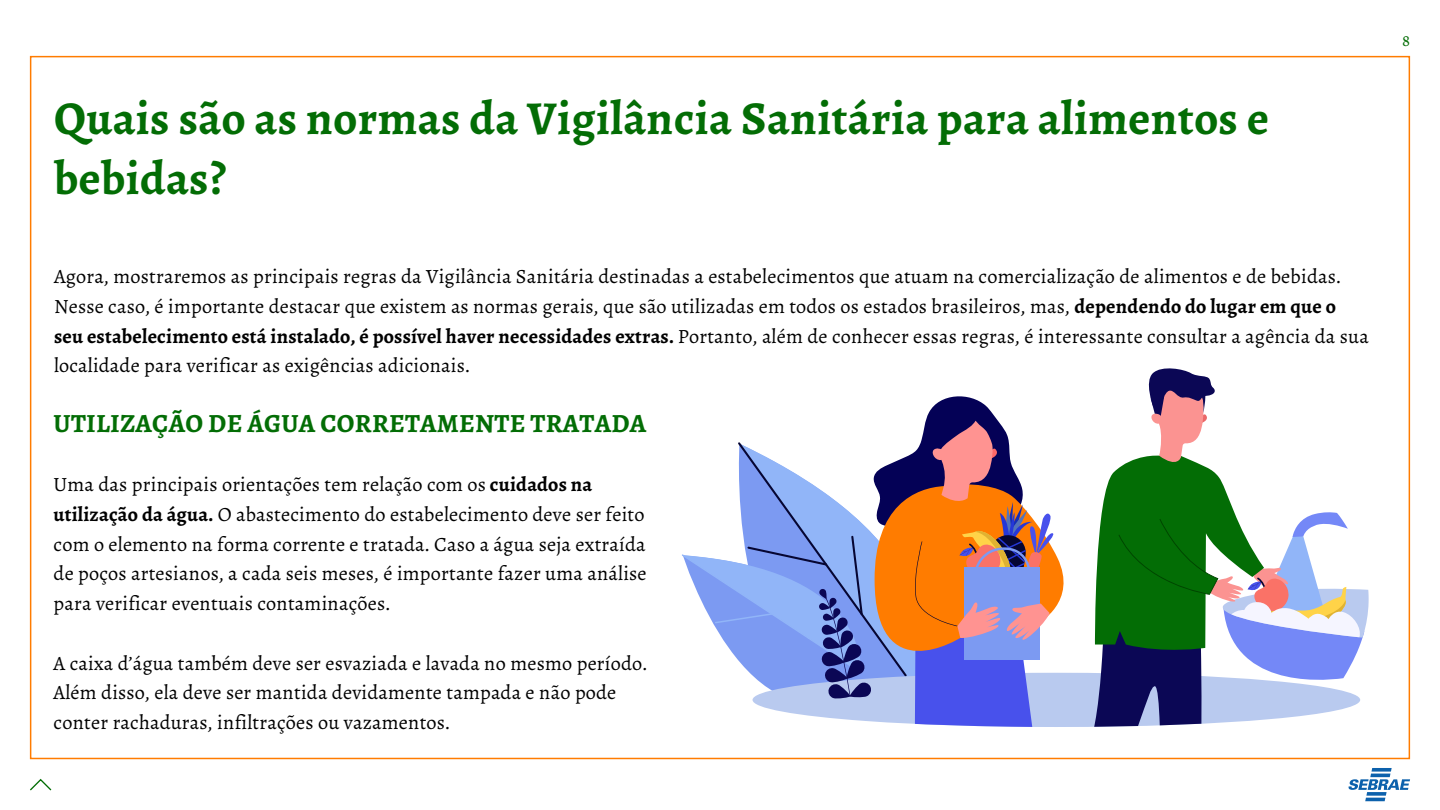
<style>
.page{position:relative;width:1440px;height:810px;background:#fff}
.page>*{position:absolute;margin:0;border:0;box-sizing:border-box;transform-origin:0 0}
.t1{font:700 47.25px/59.5px "Alegreya";letter-spacing:.01em;color:#036d05}
.t2{font:700 26.25px "Alegreya";letter-spacing:.01em;color:#036d05}
.t3{font:20.25px/29.7px "Alegreya";letter-spacing:.01em;color:#000}
.t4{font:16.5px "Alegreya";color:#036d05}
.s1{font-weight:700}
</style>
<div class="page">
<svg style="left:30px;top:778px;width:22px;height:13px"></svg>
<svg style="left:682px;top:368px;width:687px;height:391px"></svg>
<svg style="left:1349px;top:768px;width:61px;height:33px"></svg>
<h1 class="t1" style="left:54px;top:89px;width:1217px">Quais são as normas da Vigilância Sanitária para alimentos e bebidas?</h1>
<p class="t3" style="left:54px;top:262px;width:1316px">Agora, mostraremos as principais regras da Vigilância Sanitária destinadas a estabelecimentos que atuam na comercialização de alimentos e de bebidas.<br>Nesse caso, é importante destacar que existem as normas gerais, que são utilizadas em todos os estados brasileiros, mas, <span class="s1">dependendo do lugar em que o seu estabelecimento está instalado, é possível haver necessidades extras.</span> Portanto, além de conhecer essas regras, é interessante consultar a agência da sua localidade para verificar as exigências adicionais.</p>
<p class="t2" style="left:54px;top:406px;width:594px">UTILIZAÇÃO DE ÁGUA CORRETAMENTE TRATADA</p>
<p class="t3" style="left:54px;top:470px;width:595px">Uma das principais orientações tem relação com os <span class="s1">cuidados na utilização da água.</span> O abastecimento do estabelecimento deve ser feito com o elemento na forma corrente e tratada. Caso a água seja extraída de poços artesianos, a cada seis meses, é importante fazer uma análise para verificar eventuais contaminações.</p>
<p class="t3" style="left:54px;top:648px;width:595px">A caixa d’água também deve ser esvaziada e lavada no mesmo período.<br>Além disso, ela deve ser mantida devidamente tampada e não pode conter rachaduras, infiltrações ou vazamentos.</p>
<p class="t4" style="left:1402px;top:30px;width:10px">8</p>
</div>
